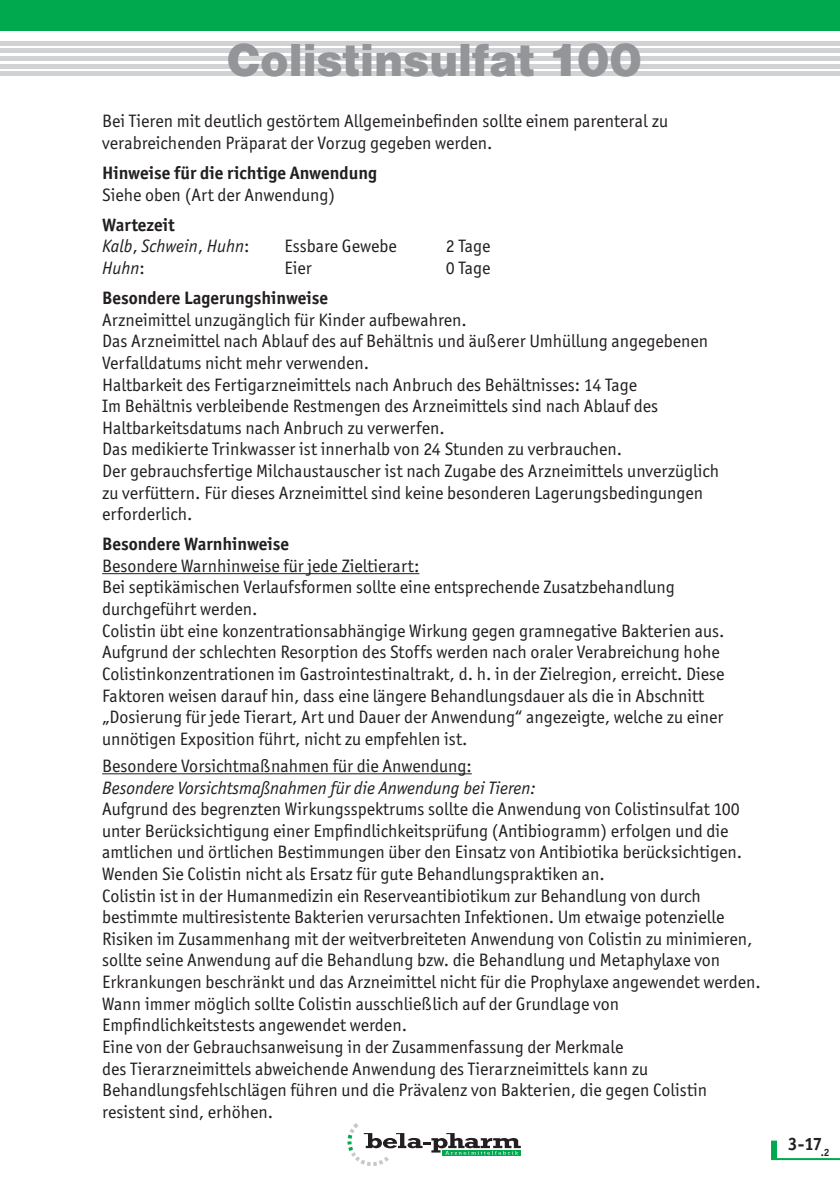
<style>
.page{position:relative;width:840px;height:1191px;background:#fff}
.page>*{position:absolute;margin:0;border:0;box-sizing:border-box;transform-origin:0 0}
.Produktname{font:48px "Nimbus San D Blac";color:#939598}
.Fließtext{font:18px/21.6px "Officina San Itc T";color:#231f20}
.Ü-Absatz{font:700 18px "Officina San Itc T";color:#231f20}
.Fließtext-2{font:italic 18px "Officina San Itc T";color:#231f20}
.s1{font-style:normal}
</style>
<div class="page">
<svg style="left:347px;top:1123px;width:173px;height:43px"></svg>
<svg style="left:771px;top:1140px;width:5px;height:18px"></svg>
<hr style="left:770px;top:1158px;width:69px;height:2px;background:#00a94e">
<hr style="left:0;top:41px;width:839px;height:4px;background:#d1d2d4">
<hr style="left:0;top:49px;width:839px;height:4px;background:#d1d2d4">
<hr style="left:0;top:56px;width:839px;height:4px;background:#d1d2d4">
<hr style="left:0;top:64px;width:839px;height:4px;background:#d1d2d4">
<hr style="left:0;top:72px;width:839px;height:4px;background:#d1d2d4">
<div style="left:0;top:0;width:839px;height:31px;background:#00a94e"></div>
<hr style="left:102px;top:573px;width:317px;height:1px;background:#231f20">
<hr style="left:102px;top:773px;width:369px;height:1px;background:#231f20">
<p class="Produktname" style="left:226px;top:32px;width:417px">Colistinsulfat 100</p>
<p class="Fließtext" style="left:102px;top:110px;width:567px">Bei Tieren mit deutlich gestörtem Allgemeinbefinden sollte einem parenteral zu verabreichenden Präparat der Vorzug gegeben werden.</p>
<p class="Ü-Absatz" style="left:102px;top:162px;width:276px">Hinweise für die richtige Anwendung</p>
<p class="Fließtext" style="left:102px;top:184px;width:234px">Siehe oben (Art der Anwendung)</p>
<p class="Ü-Absatz" style="left:102px;top:213px;width:74px">Wartezeit</p>
<p class="Fließtext-2" style="left:102px;top:236px;width:149px">Kalb<span class="s1">,</span> Schwein<span class="s1">,</span> Huhn<span class="s1">:</span></p>
<p class="Fließtext" style="left:284px;top:235px;width:114px">Essbare Gewebe</p>
<p class="Fließtext" style="left:445px;top:235px;width:46px">2 Tage</p>
<p class="Fließtext-2" style="left:102px;top:258px;width:44px">Huhn<span class="s1">:</span></p>
<p class="Fließtext" style="left:284px;top:257px;width:29px">Eier</p>
<p class="Fließtext" style="left:445px;top:257px;width:46px">0 Tage</p>
<p class="Ü-Absatz" style="left:102px;top:287px;width:227px">Besondere Lagerungshinweise</p>
<p class="Fließtext" style="left:102px;top:309px;width:366px">Arzneimittel unzugänglich für Kinder aufbewahren.</p>
<p class="Fließtext" style="left:102px;top:330px;width:607px">Das Arzneimittel nach Ablauf des auf Behältnis und äußerer Umhüllung angegebenen<br>Verfalldatums nicht mehr verwenden.</p>
<p class="Fließtext" style="left:102px;top:373px;width:536px">Haltbarkeit des Fertigarzneimittels nach Anbruch des Behältnisses: 14 Tage</p>
<p class="Fließtext" style="left:102px;top:395px;width:557px">Im Behältnis verbleibende Restmengen des Arzneimittels sind nach Ablauf des<br>Haltbarkeitsdatums nach Anbruch zu verwerfen.</p>
<p class="Fließtext" style="left:102px;top:438px;width:521px">Das medikierte Trinkwasser ist innerhalb von 24 Stunden zu verbrauchen.</p>
<p class="Fließtext" style="left:102px;top:460px;width:618px">Der gebrauchsfertige Milchaustauscher ist nach Zugabe des Arzneimittels unverzüglich zu verfüttern. Für dieses Arzneimittel sind keine besonderen Lagerungsbedingungen erforderlich.</p>
<p class="Ü-Absatz" style="left:102px;top:533px;width:188px">Besondere Warnhinweise</p>
<p class="Fließtext" style="left:102px;top:555px;width:318px">Besondere Warnhinweise für jede Zieltierart:</p>
<p class="Fließtext" style="left:102px;top:576px;width:573px">Bei septikämischen Verlaufsformen sollte eine entsprechende Zusatzbehandlung durchgeführt werden.</p>
<p class="Fließtext" style="left:102px;top:619px;width:623px">Colistin übt eine konzentrationsabhängige Wirkung gegen gramnegative Bakterien aus.<br>Aufgrund der schlechten Resorption des Stoffs werden nach oraler Verabreichung hohe Colistinkonzentrationen im Gastrointestinaltrakt, d. h. in der Zielregion, erreicht. Diese Faktoren weisen darauf hin, dass eine längere Behandlungsdauer als die in Abschnitt „Dosierung für jede Tierart, Art und Dauer der Anwendung“ angezeigte, welche zu einer unnötigen Exposition führt, nicht zu empfehlen ist.</p>
<p class="Fließtext" style="left:102px;top:755px;width:371px">Besondere Vorsichtmaßnahmen für die Anwendung:</p>
<p class="Fließtext-2" style="left:102px;top:777px;width:435px">Besondere Vorsichtsmaßnahmen für die Anwendung bei Tieren:</p>
<p class="Fließtext" style="left:102px;top:798px;width:641px">Aufgrund des begrenzten Wirkungsspektrums sollte die Anwendung von Colistinsulfat 100 unter Berücksichtigung einer Empfindlichkeitsprüfung (Antibiogramm) erfolgen und die amtlichen und örtlichen Bestimmungen über den Einsatz von Antibiotika berücksichtigen.</p>
<p class="Fließtext" style="left:102px;top:863px;width:504px">Wenden Sie Colistin nicht als Ersatz für gute Behandlungspraktiken an.</p>
<p class="Fließtext" style="left:102px;top:884px;width:659px">Colistin ist in der Humanmedizin ein Reserveantibiotikum zur Behandlung von durch bestimmte multiresistente Bakterien verursachten Infektionen. Um etwaige potenzielle Risiken im Zusammenhang mit der weitverbreiteten Anwendung von Colistin zu minimieren, sollte seine Anwendung auf die Behandlung bzw. die Behandlung und Metaphylaxe von Erkrankungen beschränkt und das Arzneimittel nicht für die Prophylaxe angewendet werden.</p>
<p class="Fließtext" style="left:102px;top:992px;width:518px">Wann immer möglich sollte Colistin ausschließlich auf der Grundlage von<br>Empfindlichkeitstests angewendet werden.</p>
<p class="Fließtext" style="left:102px;top:1036px;width:606px">Eine von der Gebrauchsanweisung in der Zusammenfassung der Merkmale<br>des Tierarzneimittels abweichende Anwendung des Tierarzneimittels kann zu Behandlungsfehlschlägen führen und die Prävalenz von Bakterien, die gegen Colistin resistent sind, erhöhen.</p>
<p class="Ü-Absatz" style="left:787px;top:1132px;width:43px">3-17<sub>.2</sub></p>
</div>
